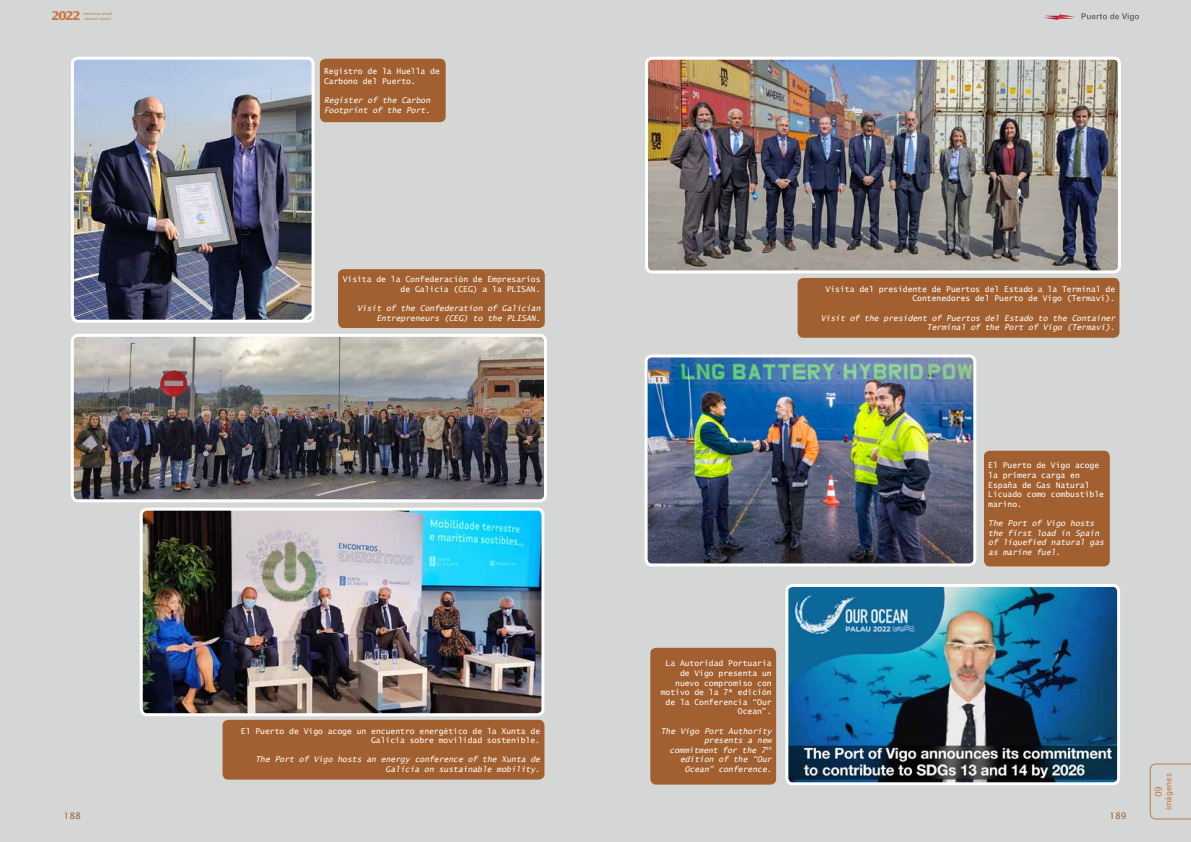
<style>
.page{position:relative;width:1191px;height:842px;background:#d5d6d6}
.page>*{position:absolute;margin:0;border:0;box-sizing:border-box;transform-origin:0 0}
.t1{font:700 12px "Lucida Sans";color:#cb763d}
.t2{font:9px "Lucida Sans";color:#a26030}
.t3{font:9px "Lucida Sans";color:#cb763d}
.t4{font:8px/9.6px "Lucida Sans Typewriter";color:#fff;text-align:right}
.t5{font:italic 8px/9.6px "Lucida Sans Typewriter";color:#fff;text-align:right}
.t6{font:8px "Lucida Sans";color:#cb763d}
.t7{font:4px/4.5px "Lucida Sans";color:#b47c52;text-align:center}
</style>
<div class="page">
<svg style="left:1149px;top:763px;width:42px;height:56px"></svg>
<svg style="left:1044px;top:14px;width:31px;height:6px"></svg>
<svg style="left:1081px;top:13px;width:58px;height:8px"></svg>
<img style="left:75px;top:58px;width:238px;height:261px">
<div style="left:71px;top:57px;width:243px;height:266px;border:3px solid #fff;border-radius:6px"></div>
<img style="left:75px;top:338px;width:468px;height:160px">
<div style="left:71px;top:334px;width:476px;height:168px;border:3px solid #fff;border-radius:6px"></div>
<img style="left:144px;top:509px;width:399px;height:203px">
<div style="left:140px;top:508px;width:404px;height:208px;border:3px solid #fff;border-radius:6px"></div>
<img style="left:649px;top:61px;width:468px;height:208px">
<div style="left:645px;top:57px;width:476px;height:216px;border:3px solid #fff;border-radius:6px"></div>
<img style="left:648px;top:358px;width:324px;height:204px">
<div style="left:644px;top:354px;width:332px;height:212px;border:3px solid #fff;border-radius:6px"></div>
<img style="left:789px;top:588px;width:327px;height:193px">
<div style="left:785px;top:584px;width:335px;height:201px;border:3px solid #fff;border-radius:6px"></div>
<div style="left:320px;top:59px;width:126px;height:63px;background:#a26030;border-radius:6px"></div>
<div style="left:984px;top:451px;width:125px;height:115px;background:#a26030;border-radius:6px"></div>
<div style="left:650px;top:648px;width:126px;height:136px;background:#a26030;border-radius:6px"></div>
<div style="left:338px;top:269px;width:207px;height:59px;background:#a26030;border-radius:6px"></div>
<div style="left:222px;top:720px;width:322px;height:60px;background:#a26030;border-radius:6px"></div>
<div style="left:797px;top:278px;width:322px;height:60px;background:#a26030;border-radius:6px"></div>
<h1 class="t1" style="left:51px;top:9px;width:31px">2022</h1>
<p class="t7" style="left:83px;top:11px;width:30px">memoria anual annual report</p>
<p class="t4" style="left:324px;top:67px;width:117px;text-align:left">Registro de la Huella de<br>Carbono del Puerto.</p>
<p class="t5" style="left:324px;top:95px;width:108px;text-align:left">Register of the Carbon<br>Footprint of the Port.</p>
<p class="t4" style="left:343px;top:275px;width:199px">Visita de la Confederación de Empresarios de Galicia (CEG) a la PLISAN.</p>
<p class="t5" style="left:357px;top:304px;width:185px">Visit of the Confederation of Galician<br>Entrepreneurs (CEG) to the PLISAN.</p>
<p class="t4" style="left:825px;top:284px;width:291px">Visita del presidente de Puertos del Estado a la Terminal de<br>Contenedores del Puerto de Vigo (Termavi).</p>
<p class="t5" style="left:821px;top:313px;width:296px">Visit of the president of Puertos del Estado to the Container<br>Terminal of the Port of Vigo (Termavi).</p>
<p class="t4" style="left:988px;top:461px;width:117px;text-align:left">El Puerto de Vigo acoge la primera carga en<br>España de Gas Natural<br>Licuado como combustible marino.</p>
<p class="t5" style="left:988px;top:518px;width:117px;text-align:left">The Port of Vigo hosts the first load in Spain of liquefied natural gas as marine fuel.</p>
<p class="t4" style="left:241px;top:726px;width:301px">El Puerto de Vigo acoge un encuentro energético de la Xunta de<br>Galicia sobre movilidad sostenible.</p>
<p class="t5" style="left:255px;top:755px;width:286px">The Port of Vigo hosts an energy conference of the Xunta de<br>Galicia on sustainable mobility.</p>
<p class="t4" style="left:660px;top:659px;width:112px">La Autoridad Portuaria de Vigo presenta un nuevo compromiso con motivo de la 7ª edición de la Conferencia “Our<br>Ocean”.</p>
<p class="t5" style="left:660px;top:726px;width:112px">The Vigo Port Authority presents a new commitment for the 7<sup>th </sup>edition of the “Our<br>Ocean” conference.</p>
<p class="t2" style="left:64px;top:811px;width:19px">188</p>
<p class="t2" style="left:1109px;top:811px;width:19px">189</p>
<p class="t6" style="left:1164px;top:810px;width:39px;rotate:-90deg">imágenes</p>
<p class="t3" style="left:1153px;top:797px;width:13px;rotate:-90deg">09</p>
</div>
